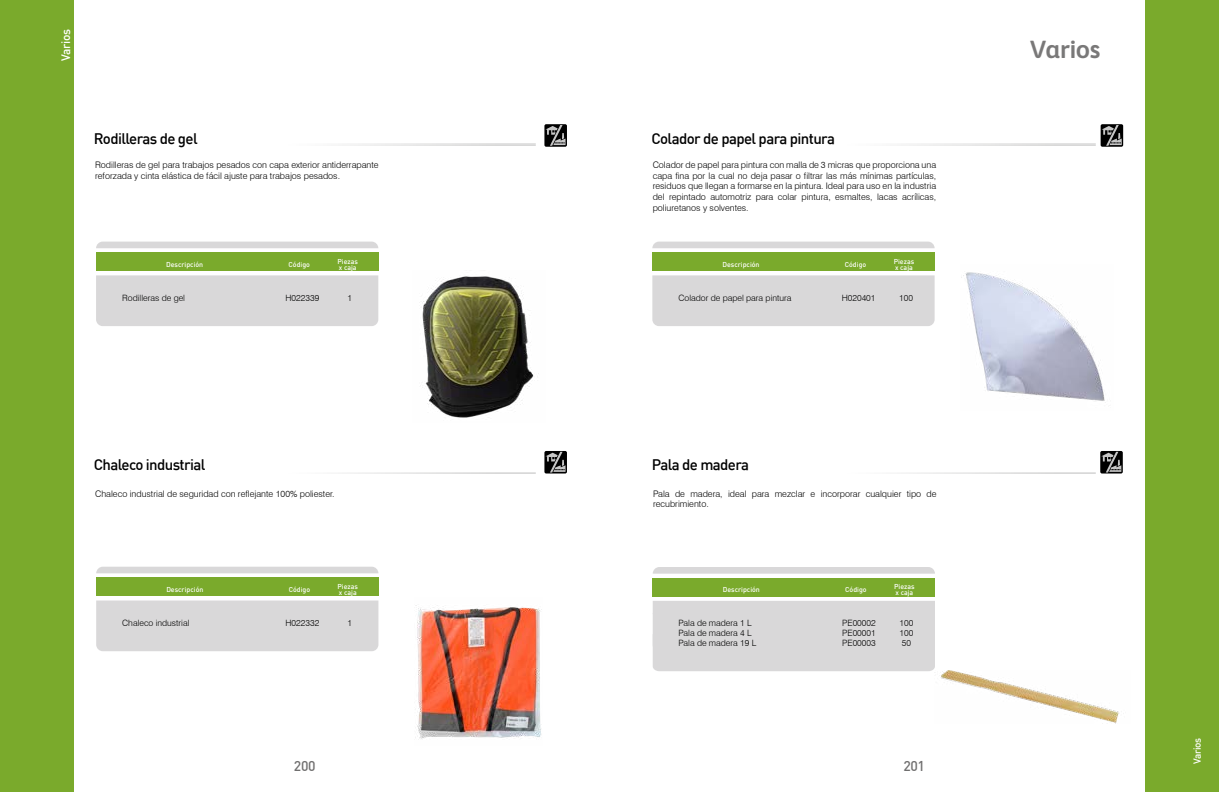
<style>
.page{position:relative;width:1219px;height:792px;background:#fff}
.page>*{position:absolute;margin:0;border:0;box-sizing:border-box;transform-origin:0 0}
.t1{font:700 24px "Comex";color:#797878}
.t2{font:500 15px "DIN";letter-spacing:-.04em;color:#000}
.t3{font:500 14px "DIN";letter-spacing:-.025em;color:#706f6f}
.t4{font:500 12px "DIN";letter-spacing:-.025em;color:#fff}
.t5{font:500 10px "DIN";letter-spacing:-.025em;color:#fff}
.t6{font:300 9px/10.8px "Swiss 721 BT";color:#000}
.t7{font:300 8.7px/10px "Swiss 721 BT";color:#000;text-align:justify}
.t8{font:500 7px/6px "DIN";color:#fff}
</style>
<div class="page">
<div style="left:1145px;top:0;width:74px;height:792px;background:#7aaa2c"></div>
<div style="left:0;top:0;width:74px;height:792px;background:#7aaa2c"></div>
<img style="left:422px;top:276px;width:117px;height:142px">
<img style="left:415px;top:605px;width:127px;height:134px">
<svg style="left:96px;top:567px;width:282px;height:84px;background:#dcdcdb"></svg>
<div style="left:96px;top:578px;width:282px;height:18px;background:#7aaa2c"></div>
<svg style="left:96px;top:242px;width:282px;height:84px;background:#dddcdd"></svg>
<div style="left:96px;top:252px;width:282px;height:19px;background:#7aaa2c"></div>
<svg style="left:544px;top:124px;width:23px;height:23px"></svg>
<svg style="left:545px;top:125px;width:20px;height:21px"></svg>
<svg style="left:544px;top:451px;width:23px;height:23px"></svg>
<svg style="left:545px;top:452px;width:20px;height:21px"></svg>
<img style="left:961px;top:272px;width:144px;height:129px">
<svg style="left:652px;top:242px;width:283px;height:84px;background:#ddd"></svg>
<div style="left:652px;top:252px;width:283px;height:19px;background:#7aaa2c"></div>
<img style="left:940px;top:671px;width:179px;height:52px">
<svg style="left:653px;top:567px;width:282px;height:104px;background:#dcdbdc"></svg>
<div style="left:653px;top:578px;width:282px;height:19px;background:#7aaa2c"></div>
<svg style="left:1101px;top:124px;width:22px;height:23px"></svg>
<svg style="left:1101px;top:125px;width:21px;height:21px"></svg>
<svg style="left:1100px;top:451px;width:23px;height:23px"></svg>
<svg style="left:1101px;top:452px;width:20px;height:21px"></svg>
<h3 class="t4" style="left:58px;top:61px;width:34px;rotate:-90deg">Varios</h3>
<h2 class="t2" style="left:94px;top:129px;width:106px">Rodilleras de gel</h2>
<p class="t6" style="left:95px;top:159px;width:285px">Rodilleras de gel para trabajos pesados con capa exterior antiderrapante reforzada y cinta elástica de fácil ajuste para trabajos pesados.</p>
<p class="t8" style="left:166px;top:261px;width:39px">Descripción</p>
<p class="t8" style="left:289px;top:261px;width:23px">Código</p>
<p class="t8" style="left:337px;top:258px;width:22px">Piezas x caja</p>
<p class="t7" style="left:122px;top:293px;width:64px">Rodilleras de gel</p>
<p class="t7" style="left:285px;top:293px;width:35px">H022339</p>
<p class="t7" style="left:348px;top:293px;width:6px">1</p>
<h2 class="t2" style="left:651px;top:129px;width:185px">Colador de papel para pintura</h2>
<p class="t6" style="left:653px;top:159px;width:285px;text-align:justify">Colador de papel para pintura con malla de 3 micras que proporciona una capa fina por la cual no deja pasar o filtrar las más mínimas partículas, residuos que llegan a formarse en la pintura. Ideal para uso en la industria del repintado automotriz para colar pintura, esmaltes, lacas acrílicas, poliuretanos y solventes.</p>
<p class="t8" style="left:722px;top:261px;width:39px">Descripción</p>
<p class="t8" style="left:845px;top:261px;width:23px">Código</p>
<p class="t8" style="left:894px;top:258px;width:22px">Piezas x caja</p>
<p class="t7" style="left:678px;top:293px;width:114px">Colador de papel para pintura</p>
<p class="t7" style="left:842px;top:293px;width:35px">H020401</p>
<p class="t7" style="left:899px;top:293px;width:15px">100</p>
<h2 class="t2" style="left:94px;top:455px;width:113px">Chaleco industrial</h2>
<h2 class="t2" style="left:652px;top:455px;width:99px">Pala de madera</h2>
<p class="t6" style="left:95px;top:488px;width:241px">Chaleco industrial de seguridad con reflejante 100% poliester.</p>
<p class="t6" style="left:653px;top:488px;width:285px">Pala de madera, ideal para mezclar e incorporar cualquier tipo de recubrimiento.</p>
<p class="t8" style="left:166px;top:586px;width:39px">Descripción</p>
<p class="t8" style="left:289px;top:586px;width:23px">Código</p>
<p class="t8" style="left:338px;top:583px;width:22px">Piezas x caja</p>
<p class="t7" style="left:122px;top:618px;width:69px">Chaleco industrial</p>
<p class="t7" style="left:285px;top:618px;width:35px">H022332</p>
<p class="t7" style="left:348px;top:618px;width:6px">1</p>
<p class="t8" style="left:723px;top:586px;width:39px">Descripción</p>
<p class="t8" style="left:845px;top:586px;width:23px">Código</p>
<p class="t8" style="left:894px;top:583px;width:22px">Piezas x caja</p>
<p class="t7" style="left:678px;top:618px;width:79px;text-align:left">Pala de madera 1 L<br>Pala de madera 4 L<br>Pala de madera 19 L</p>
<p class="t7" style="left:842px;top:618px;width:35px">PE00002<br>PE00001<br>PE00003</p>
<p class="t7" style="left:899px;top:618px;width:15px">100<br>100<br>50</p>
<h3 class="t3" style="left:294px;top:757px;width:23px">200</h3>
<h3 class="t3" style="left:903px;top:757px;width:23px">201</h3>
<h1 class="t1" style="left:1030px;top:34px;width:72px">Varios</h1>
<p class="t5" style="left:1191px;top:764px;width:28px;rotate:-90deg">Varios</p>
</div>
